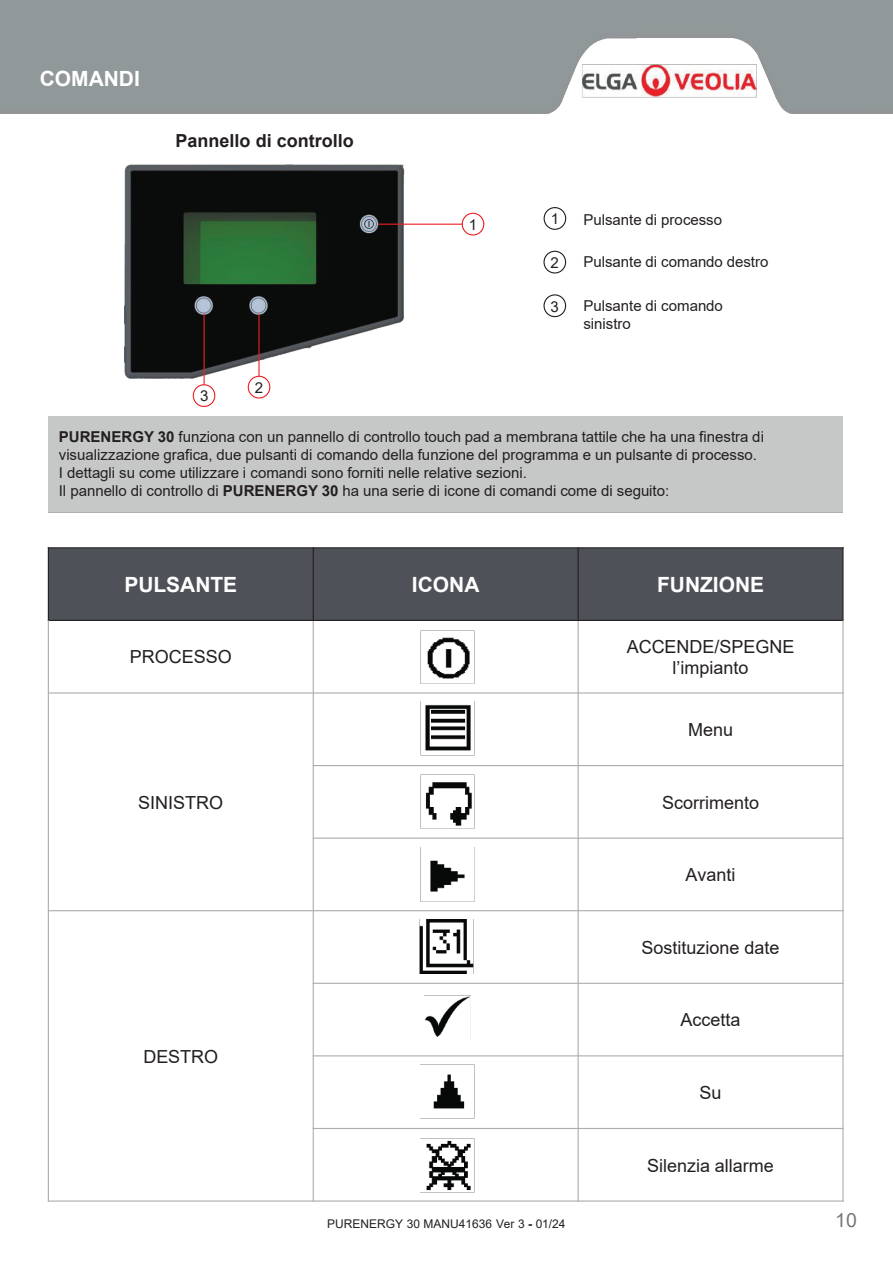
<style>
.page{position:relative;width:893px;height:1263px;background:#fff}
.page>*{position:absolute;margin:0;border:0;box-sizing:border-box;transform-origin:0 0}
.t1{font:700 21px "Arial";color:#fff}
.t2{font:19.5px "Arial";color:#76787b}
.t3{font:18px/21.6px "Arial";color:#231f20;text-align:center}
.t4{font:700 18px "Arial";color:#231f20}
.t5{font:15px/18px "Arial";color:#231f20}
.t6{font:12px "Arial";color:#231f20}
.s1{font-weight:700}
</style>
<div class="page">
<img style="left:0;top:0;width:893px;height:114px">
<div style="left:48px;top:548px;width:265px;height:72px;background:#4e5157"></div>
<div style="left:313px;top:548px;width:265px;height:72px;background:#4e5157"></div>
<div style="left:578px;top:548px;width:265px;height:72px;background:#4e5157"></div>
<hr style="left:313px;top:547px;width:1px;height:73px;background:#231f20">
<hr style="left:313px;top:620px;width:1px;height:581px;background:#acadb1">
<hr style="left:577px;top:547px;width:2px;height:73px;background:#231f20">
<hr style="left:577px;top:620px;width:2px;height:581px;background:#acadb1">
<hr style="left:48px;top:620px;width:795px;height:1px;background:#231f20">
<hr style="left:48px;top:692px;width:795px;height:1px;background:#acadb1">
<hr style="left:313px;top:765px;width:530px;height:1px;background:#acadb1">
<hr style="left:313px;top:837px;width:530px;height:2px;background:#acadb1">
<hr style="left:48px;top:910px;width:795px;height:1px;background:#acadb1">
<hr style="left:313px;top:983px;width:530px;height:1px;background:#acadb1">
<hr style="left:313px;top:1055px;width:530px;height:1px;background:#acadb1">
<hr style="left:313px;top:1128px;width:530px;height:1px;background:#acadb1">
<hr style="left:48px;top:547px;width:1px;height:73px;background:#231f20">
<hr style="left:48px;top:620px;width:1px;height:581px;background:#acadb1">
<hr style="left:842px;top:547px;width:1px;height:73px;background:#231f20">
<hr style="left:842px;top:620px;width:1px;height:581px;background:#acadb1">
<hr style="left:48px;top:547px;width:795px;height:1px;background:#231f20">
<hr style="left:48px;top:1200px;width:795px;height:1px;background:#acadb1">
<img style="left:420px;top:702px;width:51px;height:53px">
<img style="left:420px;top:774px;width:54px;height:55px">
<img style="left:420px;top:848px;width:54px;height:54px">
<img style="left:419px;top:920px;width:54px;height:53px">
<img style="left:424px;top:995px;width:46px;height:42px">
<img style="left:433px;top:1074px;width:32px;height:35px">
<img style="left:420px;top:1138px;width:54px;height:53px">
<img style="left:420px;top:630px;width:54px;height:54px">
<img style="left:124px;top:164px;width:282px;height:215px">
<div style="left:462px;top:213px;width:22px;height:23px;border:1px solid #ee1f23;border-radius:50%"></div>
<div style="left:248px;top:376px;width:22px;height:22px;border:1px solid #ee1f23;border-radius:50%"></div>
<div style="left:193px;top:384px;width:22px;height:23px;border:1px solid #ee1f23;border-radius:50%"></div>
<hr style="left:204px;top:314px;width:1px;height:71px;background:#ee1f23">
<hr style="left:258px;top:314px;width:2px;height:62px;background:#ee1f23">
<hr style="left:378px;top:224px;width:84px;height:1px;background:#ee1f23">
<div style="left:543px;top:294px;width:23px;height:23px;border:1px solid #231f20;border-radius:50%"></div>
<div style="left:543px;top:251px;width:23px;height:22px;border:1px solid #231f20;border-radius:50%"></div>
<div style="left:544px;top:207px;width:22px;height:23px;border:1px solid #231f20;border-radius:50%"></div>
<h1 class="t1" style="left:40px;top:64px;width:102px">COMANDI</h1>
<p class="t4" style="left:175px;top:128px;width:180px">Pannello di controllo</p>
<p class="t5" style="left:200px;top:387px;width:10px">3</p>
<p class="t5" style="left:255px;top:378px;width:10px">2</p>
<p class="t5" style="left:469px;top:216px;width:10px">1</p>
<p class="t5" style="left:551px;top:210px;width:10px">1</p>
<p class="t5" style="left:551px;top:254px;width:10px">2</p>
<p class="t5" style="left:551px;top:297px;width:10px">3</p>
<p class="t5" style="left:583px;top:211px;width:140px">Pulsante di processo</p>
<p class="t5" style="left:583px;top:253px;width:187px">Pulsante di comando destro</p>
<p class="t5" style="left:583px;top:297px;width:141px">Pulsante di comando sinistro</p>
<p class="t5" style="left:59px;top:427px;width:707px"><span class="s1">PURENERGY 30</span> funziona con un pannello di controllo touch pad a membrana tattile che ha una finestra di visualizzazione grafica, due pulsanti di comando della funzione del programma e un pulsante di processo.<br>I dettagli su come utilizzare i comandi sono forniti nelle relative sezioni.<br>Il pannello di controllo di <span class="s1">PURENERGY 30</span> ha una serie di icone di comandi come di seguito:</p>
<h1 class="t1" style="left:124px;top:570px;width:114px">PULSANTE</h1>
<h1 class="t1" style="left:412px;top:570px;width:69px">ICONA</h1>
<h1 class="t1" style="left:657px;top:570px;width:109px">FUNZIONE</h1>
<p class="t3" style="left:130px;top:646px;width:103px">PROCESSO</p>
<p class="t3" style="left:627px;top:635px;width:169px">ACCENDE/SPEGNE l’impianto</p>
<p class="t3" style="left:138px;top:791px;width:86px">SINISTRO</p>
<p class="t3" style="left:143px;top:1045px;width:76px">DESTRO</p>
<p class="t6" style="left:327px;top:1216px;width:240px">PURENERGY 30 MANU41636 Ver 3 - 01/24</p>
<p class="t3" style="left:688px;top:719px;width:47px">Menu</p>
<p class="t3" style="left:662px;top:791px;width:99px">Scorrimento</p>
<p class="t3" style="left:686px;top:864px;width:51px">Avanti</p>
<p class="t3" style="left:642px;top:936px;width:139px">Sostituzione date</p>
<p class="t3" style="left:680px;top:1009px;width:62px">Accetta</p>
<p class="t3" style="left:700px;top:1082px;width:23px">Su</p>
<p class="t3" style="left:647px;top:1154px;width:128px">Silenzia allarme</p>
<h2 class="t2" style="left:835px;top:1206px;width:23px">10</h2>
</div>
